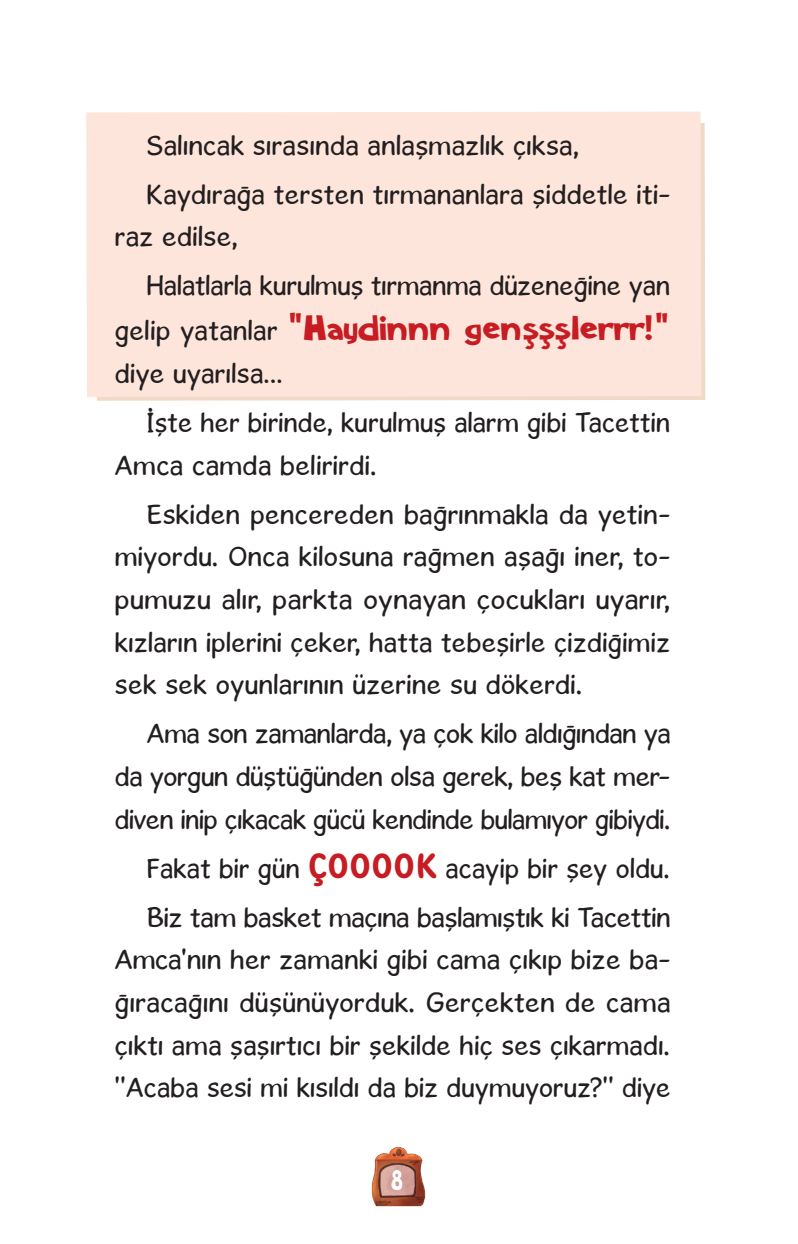
<style>
.page{position:relative;width:798px;height:1244px;background:#fff}
.page>*{position:absolute;margin:0;border:0;box-sizing:border-box;transform-origin:0 0}
.p1{font:33.75px "Aklatanic TSO";letter-spacing:.02em;color:#c61c22}
.p1-2{font:28.12px/42.8px "Gosmick Sanstr";letter-spacing:.015em;color:#231f20;text-align:justify}
.t1{font:27px "Argone LC Bold";color:#fff}
.s1{font-family:"Gosmick Sanstr";font-size:28.12px;color:#231f20}
.s2{font-family:"Pinecone MVB";font-stretch:condensed;font-size:33.75px;color:#c61c22}
</style>
<div class="page">
<img style="left:371px;top:1147px;width:55px;height:60px">
<svg style="left:97px;top:123px;width:608px;height:278px;background:#f1ddce"></svg>
<div style="left:86px;top:112px;width:615px;height:285px;background:#fde5db"></div>
<p class="p1-2" style="left:147px;top:123px;width:433px">Salıncak sırasında anlaşmazlık çıksa,</p>
<p class="p1-2" style="left:115px;top:173px;width:556px;text-indent:32px">Kaydırağa tersten tırmananlara şiddetle iti&shy;raz edilse,</p>
<p class="p1-2" style="left:147px;top:264px;width:524px">Halatlarla kurulmuş tırmanma düzeneğine yan</p>
<p class="p1" style="left:115px;top:302px;width:556px"><span class="s1">gelip yatanlar</span> “Haydinnn genşşşlerrr!”</p>
<p class="p1-2" style="left:115px;top:352px;width:169px">diye uyarılsa…</p>
<p class="p1-2" style="left:115px;top:401px;width:556px;text-indent:32px">İşte her birinde, kurulmuş alarm gibi Tacettin<br>Amca camda belirirdi.</p>
<p class="p1-2" style="left:115px;top:492px;width:556px;text-indent:32px">Eskiden pencereden bağrınmakla da yetin&shy;miyordu. Onca kilosuna rağmen aşağı iner, to&shy;pumuzu alır, parkta oynayan çocukları uyarır, kızların iplerini çeker, hatta tebeşirle çizdiğimiz sek sek oyunlarının üzerine su dökerdi.</p>
<p class="p1-2" style="left:115px;top:712px;width:557px;text-indent:32px">Ama son zamanlarda, ya çok kilo aldığından ya da yorgun düştüğünden olsa gerek, beş kat mer&shy;diven inip çıkacak gücü kendinde bulamıyor gibiydi.</p>
<p class="p1-2" style="left:147px;top:846px;width:524px">Fakat bir gün <span class="s2">ÇOOOOK</span> acayip bir şey oldu.</p>
<p class="p1-2" style="left:115px;top:895px;width:557px;text-indent:32px">Biz tam basket maçına başlamıştık ki Tacettin Amca'nın her zamanki gibi cama çıkıp bize ba&shy;ğıracağını düşünüyorduk. Gerçekten de cama çıktı ama şaşırtıcı bir şekilde hiç ses çıkarmadı. "Acaba sesi mi kısıldı da biz duymuyoruz?" diye</p>
<p class="t1" style="left:391px;top:1164px;width:14px">8</p>
</div>
